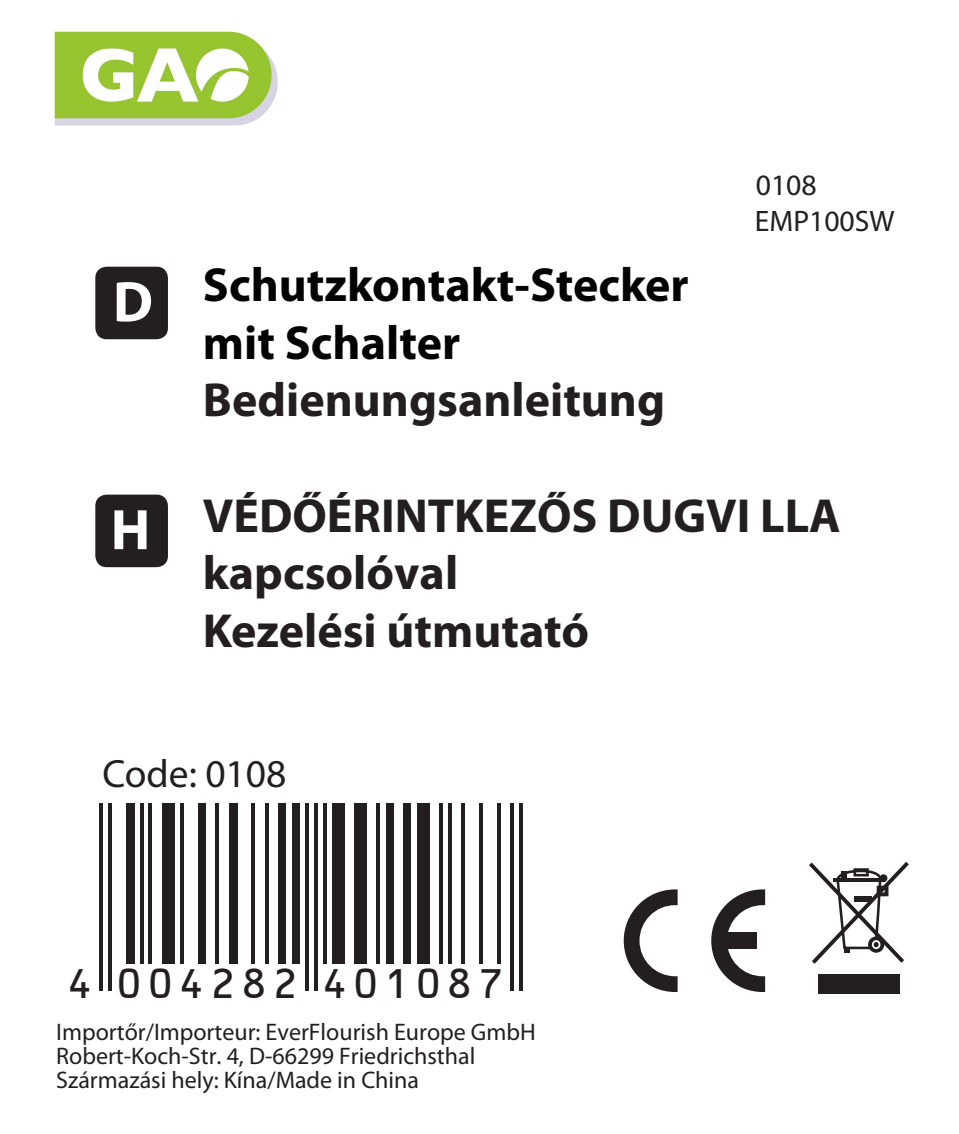
<style>
.page{position:relative;width:959px;height:1134px;background:#fff}
.page>*{position:absolute;margin:0;border:0;box-sizing:border-box;transform-origin:0 0}
.t1{font:700 57.6px "Myriad Pro";color:#fff}
.t2{font:700 48px/57.6px "Myriad Pro";color:#231f20}
.t3{font:700 48px/57.6px "Myriad Pro";color:#030303}
.t4{font:46px "OCRB10 Pitch BT";letter-spacing:.07em;color:#231f20}
.t5{font:39.6px "Myriad Pro";color:#231f20}
.t6{font:29.6px/35.6px "Myriad";color:#231f20}
.t7{font:24px/24px "Myriad Pro";color:#231f20}
</style>
<div class="page">
<hr style="left:99px;top:803px;width:4px;height:187px;background:#231f20">
<hr style="left:108px;top:803px;width:4px;height:187px;background:#231f20">
<div style="left:126px;top:803px;width:8px;height:161px;background:#231f20"></div>
<hr style="left:140px;top:803px;width:3px;height:161px;background:#231f20">
<hr style="left:149px;top:803px;width:3px;height:161px;background:#231f20">
<div style="left:162px;top:803px;width:12px;height:161px;background:#231f20"></div>
<hr style="left:180px;top:803px;width:3px;height:161px;background:#231f20">
<div style="left:198px;top:803px;width:8px;height:161px;background:#231f20"></div>
<hr style="left:216px;top:803px;width:3px;height:161px;background:#231f20">
<div style="left:229px;top:803px;width:8px;height:161px;background:#231f20"></div>
<hr style="left:251px;top:803px;width:4px;height:161px;background:#231f20">
<hr style="left:265px;top:803px;width:3px;height:161px;background:#231f20">
<div style="left:278px;top:803px;width:8px;height:161px;background:#231f20"></div>
<div style="left:292px;top:803px;width:7px;height:161px;background:#231f20"></div>
<hr style="left:305px;top:803px;width:3px;height:187px;background:#231f20">
<hr style="left:314px;top:803px;width:3px;height:187px;background:#231f20">
<hr style="left:323px;top:803px;width:3px;height:161px;background:#231f20">
<div style="left:332px;top:803px;width:12px;height:161px;background:#231f20"></div>
<div style="left:354px;top:803px;width:12px;height:161px;background:#231f20"></div>
<hr style="left:376px;top:803px;width:4px;height:161px;background:#231f20">
<div style="left:385px;top:803px;width:8px;height:161px;background:#231f20"></div>
<div style="left:403px;top:803px;width:8px;height:161px;background:#231f20"></div>
<div style="left:416px;top:803px;width:13px;height:161px;background:#231f20"></div>
<hr style="left:439px;top:803px;width:3px;height:161px;background:#231f20">
<hr style="left:448px;top:803px;width:3px;height:161px;background:#231f20">
<hr style="left:461px;top:803px;width:3px;height:161px;background:#231f20">
<hr style="left:479px;top:803px;width:3px;height:161px;background:#231f20">
<hr style="left:497px;top:803px;width:3px;height:161px;background:#231f20">
<hr style="left:510px;top:803px;width:4px;height:187px;background:#231f20">
<hr style="left:519px;top:803px;width:4px;height:187px;background:#231f20">
<div style="left:95px;top:267px;width:73px;height:72px;background:#231f20;border-radius:11px"></div>
<div style="left:95px;top:495px;width:73px;height:72px;background:#231f20;border-radius:11px"></div>
<svg style="left:623px;top:889px;width:54px;height:103px"></svg>
<svg style="left:711px;top:889px;width:53px;height:103px"></svg>
<div style="left:713px;top:932px;width:43px;height:16px;background:#231f20"></div>
<svg style="left:809px;top:861px;width:100px;height:103px"></svg>
<div style="left:817px;top:974px;width:82px;height:19px;background:#231f20"></div>
<img style="left:54px;top:31px;width:224px;height:95px">
<h1 class="t1" style="left:113px;top:264px;width:42px">D</h1>
<h1 class="t1" style="left:111px;top:492px;width:41px">H</h1>
<h2 class="t3" style="left:203px;top:255px;width:487px">Schutzkontakt-Stecker mit Schalter</h2>
<h2 class="t2" style="left:203px;top:370px;width:463px">Bedienungsanleitung</h2>
<p class="t6" style="left:754px;top:169px;width:141px">0108<br>EMP100SW</p>
<h2 class="t2" style="left:203px;top:485px;width:639px">VÉDŐÉRINTKEZŐS DUGVI LLA kapcsolóval<br>Kezelési útmutató</h2>
<h3 class="t5" style="left:102px;top:750px;width:185px">Code: 0108</h3>
<h3 class="t4" style="left:66px;top:964px;width:440px">4 004282 401087</h3>
<p class="t7" style="left:56px;top:1019px;width:481px">Importőr/Importeur: EverFlourish Europe GmbH<br>Robert-Koch-Str. 4, D-66299 Friedrichsthal<br>Származási hely: Kína/Made in China</p>
</div>
